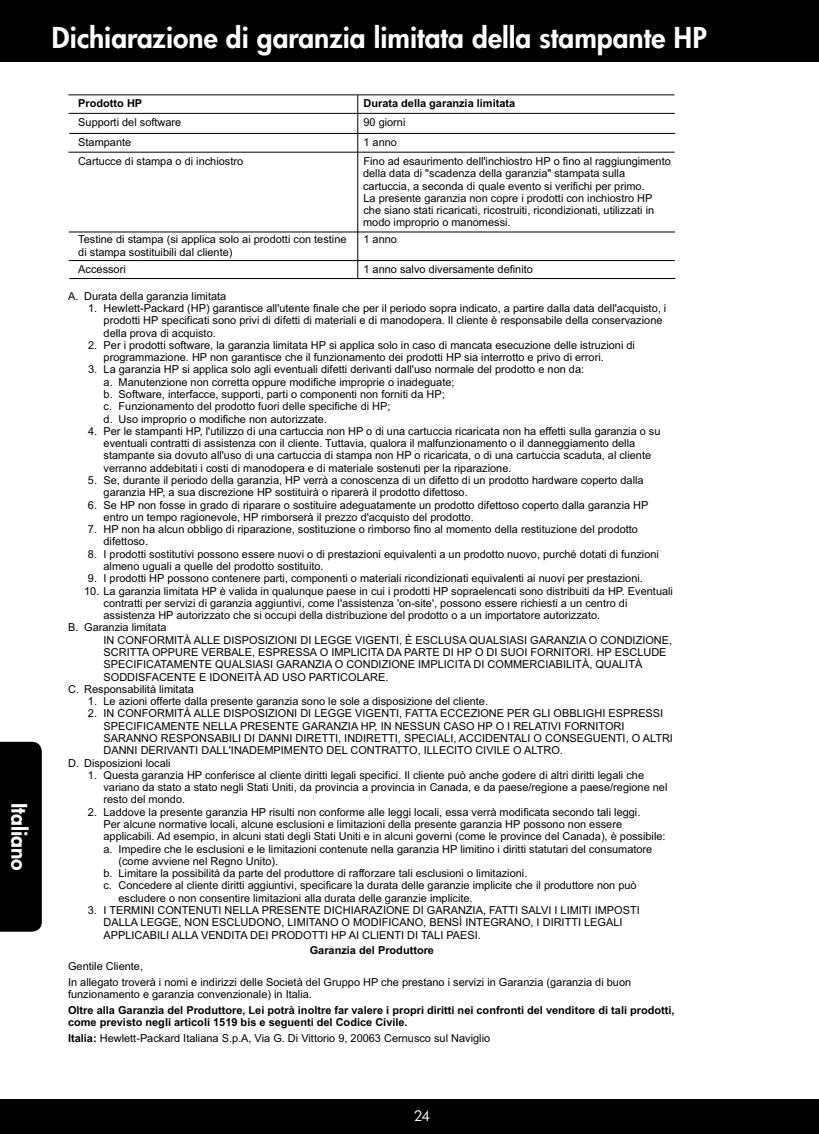
<style>
.page{position:relative;width:819px;height:1134px;background:#fff}
.page>*{position:absolute;margin:0;border:0;box-sizing:border-box;transform-origin:0 0}
.t1{font:800 28px "HP Futura";color:#fff}
.t2{font:800 21px "HP Futura";color:#fff}
.t3{font:14px "HP Futura";color:#fff}
.t4{font:11.03px/12.2px "Arial";color:#000}
.t5{font:700 11.03px/12.2px "Arial";color:#000}
.s1{font-weight:700}
</style>
<div class="page">
<div style="left:0;top:0;width:819px;height:62px;background:#000"></div>
<div style="left:0;top:1099px;width:819px;height:35px;background:#000"></div>
<hr style="left:69px;top:278px;width:606px;height:1px;background:#000">
<hr style="left:69px;top:133px;width:606px;height:1px;background:#000">
<hr style="left:68px;top:94px;width:607px;height:1px;background:#000">
<hr style="left:69px;top:260px;width:606px;height:1px;background:#000">
<hr style="left:69px;top:232px;width:606px;height:1px;background:#000">
<hr style="left:69px;top:113px;width:606px;height:1px;background:#000">
<hr style="left:357px;top:95px;width:1px;height:184px;background:#000">
<hr style="left:68px;top:152px;width:607px;height:1px;background:#000">
<div style="left:0;top:742px;width:42px;height:190px;background:#000"></div>
<h2 class="t2" style="left:34px;top:803px;width:69px;rotate:90deg">Italiano</h2>
<h1 class="t1" style="left:52px;top:19px;width:657px">Dichiarazione di garanzia limitata della stampante HP</h1>
<p class="t5" style="left:78px;top:97px;width:65px">Prodotto HP</p>
<p class="t5" style="left:363px;top:97px;width:153px">Durata della garanzia limitata</p>
<p class="t4" style="left:78px;top:117px;width:105px">Supporti del software</p>
<p class="t4" style="left:363px;top:117px;width:44px">90 giorni</p>
<p class="t4" style="left:78px;top:136px;width:55px">Stampante</p>
<p class="t4" style="left:363px;top:136px;width:35px">1 anno</p>
<p class="t4" style="left:78px;top:155px;width:167px">Cartucce di stampa o di inchiostro</p>
<p class="t4" style="left:363px;top:155px;width:309px">Fino ad esaurimento dell'inchiostro HP o fino al raggiungimento della data di "scadenza della garanzia" stampata sulla cartuccia, a seconda di quale evento si verifichi per primo.<br>La presente garanzia non copre i prodotti con inchiostro HP che siano stati ricaricati, ricostruiti, ricondizionati, utilizzati in modo improprio o manomessi.</p>
<p class="t4" style="left:78px;top:233px;width:270px">Testine di stampa (si applica solo ai prodotti con testine</p>
<p class="t4" style="left:363px;top:233px;width:35px">1 anno</p>
<p class="t4" style="left:78px;top:244px;width:156px;line-height:16.6px">di stampa sostituibili dal cliente)<br>Accessori</p>
<p class="t4" style="left:363px;top:263px;width:171px">1 anno salvo diversamente definito</p>
<p class="t4" style="left:68px;top:290px;width:160px">A. Durata della garanzia limitata</p>
<p class="t4" style="left:104px;top:302px;width:564px;text-indent:-16px">1. Hewlett-Packard (HP) garantisce all'utente finale che per il periodo sopra indicato, a partire dalla data dell'acquisto, i prodotti HP specificati sono privi di difetti di materiali e di manodopera. Il cliente è responsabile della conservazione della prova di acquisto.</p>
<p class="t4" style="left:104px;top:339px;width:533px;text-indent:-16px">2. Per i prodotti software, la garanzia limitata HP si applica solo in caso di mancata esecuzione delle istruzioni di programmazione. HP non garantisce che il funzionamento dei prodotti HP sia interrotto e privo di errori.</p>
<p class="t4" style="left:104px;top:363px;width:482px;text-indent:-16px">3. La garanzia HP si applica solo agli eventuali difetti derivanti dall'uso normale del prodotto e non da: a. Manutenzione non corretta oppure modifiche improprie o inadeguate;<br>b. Software, interfacce, supporti, parti o componenti non forniti da HP;<br>c. Funzionamento del prodotto fuori delle specifiche di HP;<br>d. Uso improprio o modifiche non autorizzate.</p>
<p class="t4" style="left:104px;top:425px;width:558px;text-indent:-16px">4. Per le stampanti HP, l'utilizzo di una cartuccia non HP o di una cartuccia ricaricata non ha effetti sulla garanzia o su eventuali contratti di assistenza con il cliente. Tuttavia, qualora il malfunzionamento o il danneggiamento della stampante sia dovuto all'uso di una cartuccia di stampa non HP o ricaricata, o di una cartuccia scaduta, al cliente verranno addebitati i costi di manodopera e di materiale sostenuti per la riparazione.</p>
<p class="t4" style="left:104px;top:474px;width:542px;text-indent:-16px">5. Se, durante il periodo della garanzia, HP verrà a conoscenza di un difetto di un prodotto hardware coperto dalla garanzia HP, a sua discrezione HP sostituirà o riparerà il prodotto difettoso.</p>
<p class="t4" style="left:104px;top:499px;width:546px;text-indent:-16px">6. Se HP non fosse in grado di riparare o sostituire adeguatamente un prodotto difettoso coperto dalla garanzia HP entro un tempo ragionevole, HP rimborserà il prezzo d'acquisto del prodotto.</p>
<p class="t4" style="left:104px;top:523px;width:536px;text-indent:-16px">7. HP non ha alcun obbligo di riparazione, sostituzione o rimborso fino al momento della restituzione del prodotto difettoso.</p>
<p class="t4" style="left:104px;top:548px;width:557px;text-indent:-16px">8. I prodotti sostitutivi possono essere nuovi o di prestazioni equivalenti a un prodotto nuovo, purché dotati di funzioni almeno uguali a quelle del prodotto sostituito.</p>
<p class="t4" style="left:88px;top:572px;width:556px">9. I prodotti HP possono contenere parti, componenti o materiali ricondizionati equivalenti ai nuovi per prestazioni.</p>
<p class="t4" style="left:84px;top:585px;width:590px">10. La garanzia limitata HP è valida in qualunque paese in cui i prodotti HP sopraelencati sono distribuiti da HP. Eventuali</p>
<p class="t4" style="left:104px;top:597px;width:525px">contratti per servizi di garanzia aggiuntivi, come l'assistenza 'on-site', possono essere richiesti a un centro di</p>
<p class="t4" style="left:104px;top:609px;width:498px">assistenza HP autorizzato che si occupi della distribuzione del prodotto o a un importatore autorizzato.</p>
<p class="t4" style="left:68px;top:622px;width:100px">B. Garanzia limitata</p>
<p class="t4" style="left:104px;top:634px;width:570px">IN CONFORMITÀ ALLE DISPOSIZIONI DI LEGGE VIGENTI, È ESCLUSA QUALSIASI GARANZIA O CONDIZIONE,</p>
<p class="t4" style="left:104px;top:646px;width:565px">SCRITTA OPPURE VERBALE, ESPRESSA O IMPLICITA DA PARTE DI HP O DI SUOI FORNITORI. HP ESCLUDE</p>
<p class="t4" style="left:104px;top:658px;width:540px">SPECIFICATAMENTE QUALSIASI GARANZIA O CONDIZIONE IMPLICITA DI COMMERCIABILITÀ, QUALITÀ</p>
<p class="t4" style="left:104px;top:671px;width:286px">SODDISFACENTE E IDONEITÀ AD USO PARTICOLARE.</p>
<p class="t4" style="left:68px;top:683px;width:127px">C. Responsabilità limitata</p>
<p class="t4" style="left:88px;top:695px;width:402px">1. Le azioni offerte dalla presente garanzia sono le sole a disposizione del cliente.</p>
<p class="t4" style="left:88px;top:708px;width:577px">2. IN CONFORMITÀ ALLE DISPOSIZIONI DI LEGGE VIGENTI, FATTA ECCEZIONE PER GLI OBBLIGHI ESPRESSI</p>
<p class="t4" style="left:104px;top:720px;width:522px">SPECIFICAMENTE NELLA PRESENTE GARANZIA HP, IN NESSUN CASO HP O I RELATIVI FORNITORI</p>
<p class="t4" style="left:104px;top:732px;width:571px">SARANNO RESPONSABILI DI DANNI DIRETTI, INDIRETTI, SPECIALI, ACCIDENTALI O CONSEGUENTI, O ALTRI</p>
<p class="t4" style="left:103px;top:744px;width:461px">DANNI DERIVANTI DALL'INADEMPIMENTO DEL CONTRATTO, ILLECITO CIVILE O ALTRO.</p>
<p class="t4" style="left:68px;top:757px;width:104px">D. Disposizioni locali</p>
<p class="t4" style="left:103px;top:769px;width:566px;text-indent:-16px">1. Questa garanzia HP conferisce al cliente diritti legali specifici. Il cliente può anche godere di altri diritti legali che variano da stato a stato negli Stati Uniti, da provincia a provincia in Canada, e da paese/regione a paese/regione nel resto del mondo.</p>
<p class="t4" style="left:88px;top:806px;width:554px">2. Laddove la presente garanzia HP risulti non conforme alle leggi locali, essa verrà modificata secondo tali leggi.</p>
<p class="t4" style="left:103px;top:818px;width:520px">Per alcune normative locali, alcune esclusioni e limitazioni della presente garanzia HP possono non essere</p>
<p class="t4" style="left:103px;top:830px;width:564px">applicabili. Ad esempio, in alcuni stati degli Stati Uniti e in alcuni governi (come le province del Canada), è possibile:</p>
<p class="t4" style="left:103px;top:843px;width:550px">a. Impedire che le esclusioni e le limitazioni contenute nella garanzia HP limitino i diritti statutari del consumatore</p>
<p class="t4" style="left:118px;top:855px;width:161px">(come avviene nel Regno Unito).</p>
<p class="t4" style="left:103px;top:867px;width:425px">b. Limitare la possibilità da parte del produttore di rafforzare tali esclusioni o limitazioni.</p>
<p class="t4" style="left:103px;top:880px;width:535px">c. Concedere al cliente diritti aggiuntivi, specificare la durata delle garanzie implicite che il produttore non può</p>
<p class="t4" style="left:118px;top:892px;width:356px">escludere o non consentire limitazioni alla durata delle garanzie implicite.</p>
<p class="t4" style="left:103px;top:904px;width:538px;text-indent:-16px">3. I TERMINI CONTENUTI NELLA PRESENTE DICHIARAZIONE DI GARANZIA, FATTI SALVI I LIMITI IMPOSTI<br>DALLA LEGGE, NON ESCLUDONO, LIMITANO O MODIFICANO, BENSÌ INTEGRANO, I DIRITTI LEGALI<br>APPLICABILI ALLA VENDITA DEI PRODOTTI HP AI CLIENTI DI TALI PAESI.</p>
<p class="t5" style="left:310px;top:945px;width:126px">Garanzia del Produttore</p>
<p class="t4" style="left:68px;top:959px;width:565px;line-height:15.8px">Gentile Cliente,<br>In allegato troverà i nomi e indirizzi delle Società del Gruppo HP che prestano i servizi in Garanzia (garanzia di buon</p>
<p class="t4" style="left:68px;top:988px;width:245px">funzionamento e garanzia convenzionale) in Italia.</p>
<p class="t5" style="left:68px;top:1004px;width:608px">Oltre alla Garanzia del Produttore, Lei potrà inoltre far valere i propri diritti nei confronti del venditore di tali prodotti, come previsto negli articoli 1519 bis e seguenti del Codice Civile.</p>
<p class="t4" style="left:68px;top:1032px;width:424px"><span class="s1">Italia:</span> Hewlett-Packard Italiana S.p.A, Via G. Di Vittorio 9, 20063 Cernusco sul Naviglio</p>
<p class="t3" style="left:414px;top:1106px;width:18px">24</p>
</div>
